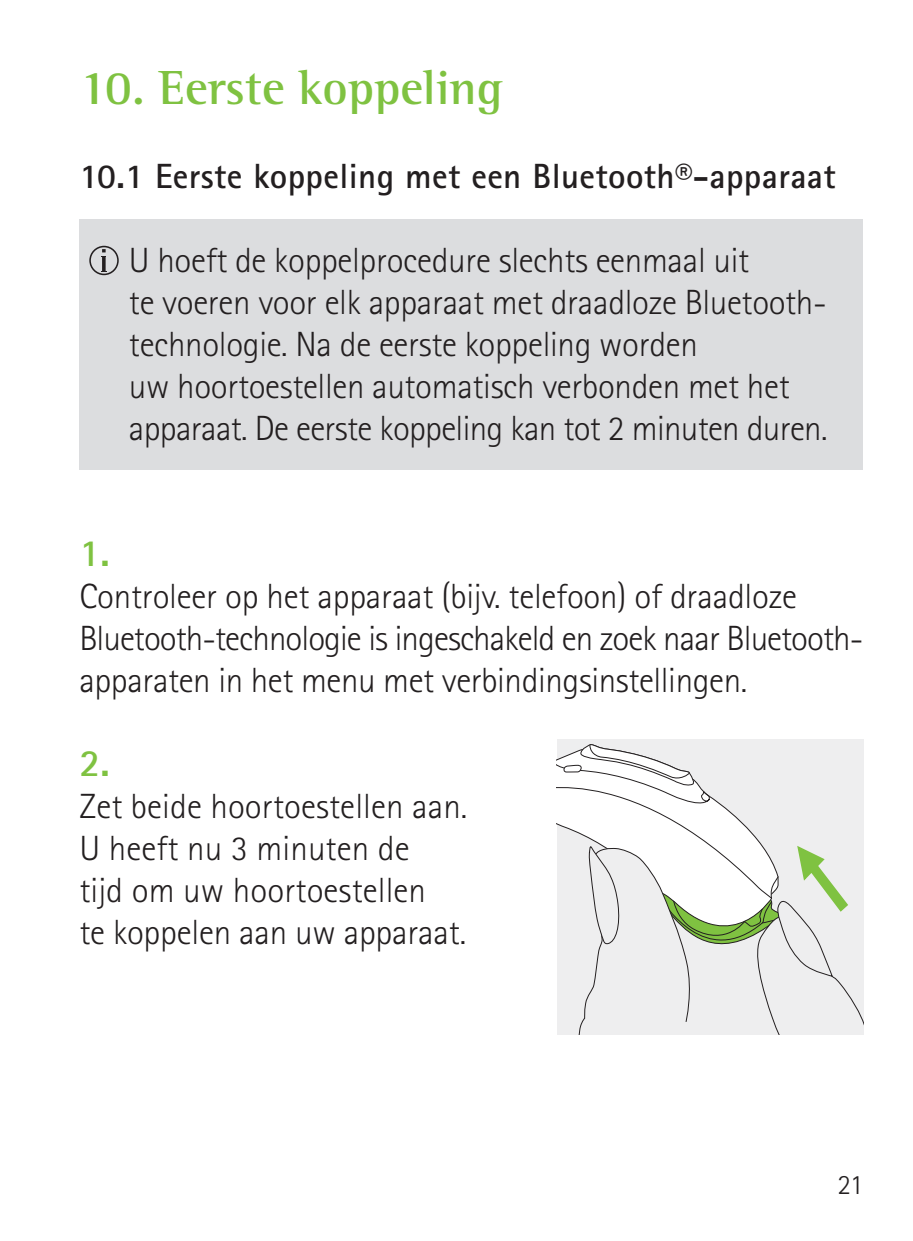
<style>
.page{position:relative;width:913px;height:1241px;background:#fff}
.page>*{position:absolute;margin:0;border:0;box-sizing:border-box;transform-origin:0 0}
.t1{font:700 49px "Rotis Semi Serif Pro";color:#7fc241}
.t2{font:700 38.5px "Rotis Sans Serif Pro";color:#7fc241}
.t3{font:300 35px/42px "Rotis Sans Serif Pro";letter-spacing:-.01em;color:#231f20}
.t4{font:700 35px "Rotis Sans Serif Pro";letter-spacing:.01em;color:#231f20}
.t5{font:300 28px "Rotis Sans Serif Pro";color:#231f20}
</style>
<div class="page">
<div style="left:79px;top:219px;width:784px;height:250px;background:#dcdddf"></div>
<svg style="left:89px;top:246px;width:30px;height:29px"></svg>
<svg style="left:557px;top:743px;width:306px;height:291px"></svg>
<h1 class="t1" style="left:79px;top:57px;width:425px">10. Eerste koppeling</h1>
<p class="t4" style="left:79px;top:153px;width:758px">10.1 Eerste koppeling met een Bluetooth®-apparaat</p>
<p class="t3" style="left:129px;top:239px;width:700px">U hoeft de koppelprocedure slechts eenmaal uit<br>te voeren voor elk apparaat met draadloze Bluetooth&shy;technologie. Na de eerste koppeling worden<br>uw hoortoestellen automatisch verbonden met het apparaat. De eerste koppeling kan tot 2 minuten duren.</p>
<p class="t2" style="left:79px;top:528px;width:32px">1.</p>
<p class="t3" style="left:79px;top:575px;width:785px">Controleer op het apparaat (bijv. telefoon) of draadloze<br>Bluetooth-technologie is ingeschakeld en zoek naar Bluetooth&shy;apparaten in het menu met verbindingsinstellingen.</p>
<p class="t2" style="left:79px;top:738px;width:32px">2.</p>
<p class="t3" style="left:79px;top:785px;width:389px">Zet beide hoortoestellen aan.<br>U heeft nu 3 minuten de<br>tijd om uw hoortoestellen<br>te koppelen aan uw apparaat.</p>
<p class="t5" style="left:837px;top:1168px;width:27px">21</p>
</div>
